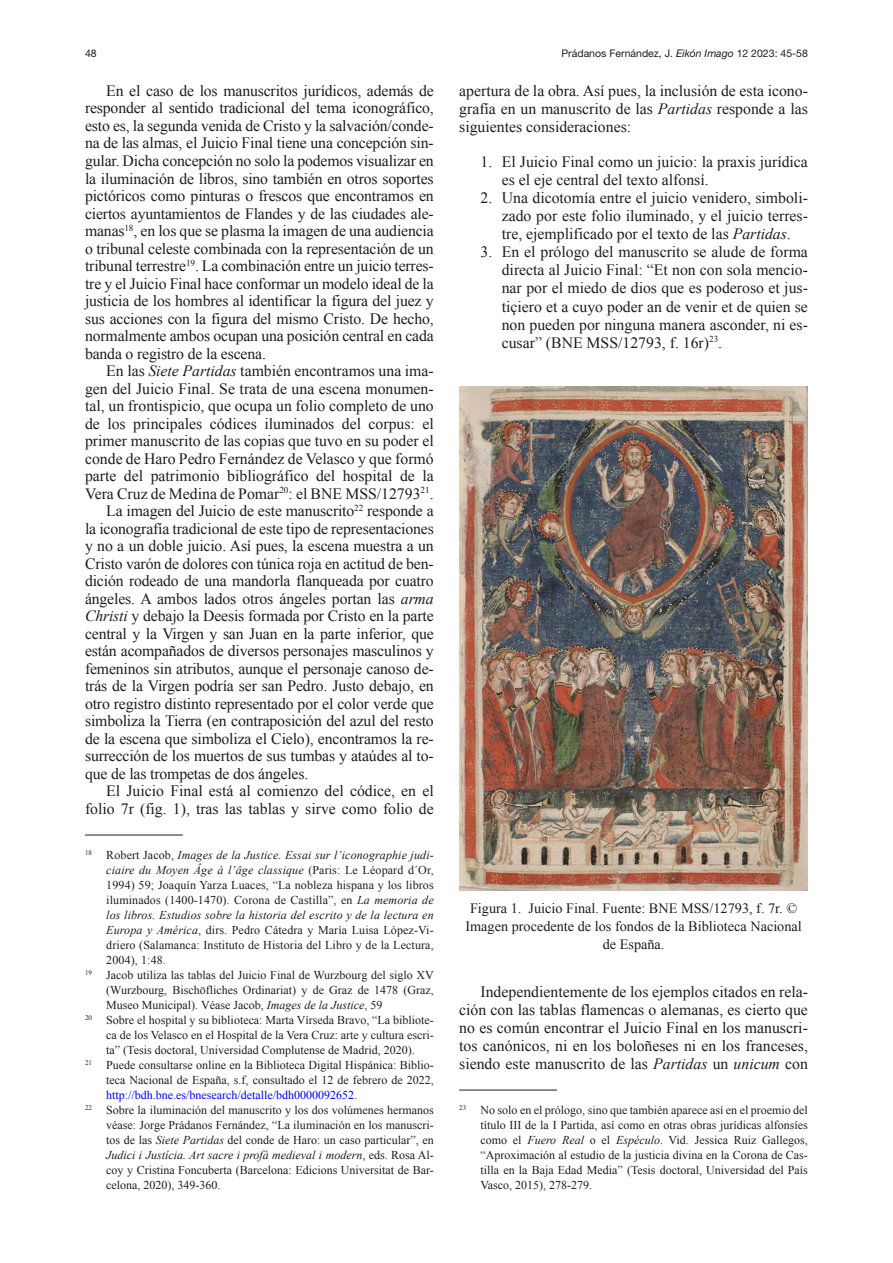
<style>
.page{position:relative;width:893px;height:1263px;background:#fff}
.page>*{position:absolute;margin:0;border:0;box-sizing:border-box;transform-origin:0 0}
._01_Texto_General{font:15.75px/17.5px "Times New Roman";color:#1d1d1b;text-align:justify}
._08_Pie_de_figuras{font:14.25px/17.9px "Times New Roman";color:#1d1d1b;text-align:center}
._06_Notas_al_pie{font:12px/15px "Times New Roman";color:#1d1d1b;text-align:justify}
.t1{font:10.5px "Helvetica Neue LT Std";color:#1d1d1b}
.s1{font-style:italic}
.s2{color:#00f}
</style>
<div class="page">
<hr style="left:85px;top:835px;width:98px;height:1px;background:#1d1d1b">
<img style="left:459px;top:386px;width:349px;height:504px">
<hr style="left:459px;top:1090px;width:98px;height:1px;background:#1d1d1b">
<p class="t1" style="left:85px;top:47px;width:13px">48</p>
<p class="t1" style="left:561px;top:47px;width:248px">Prádanos Fernández, J. <span class="s1">Eikón Imago</span> 12 2023: 45-58</p>
<p class="_01_Texto_General" style="left:85px;top:82px;width:350px;text-indent:21px">En el caso de los manuscritos jurídicos, además de responder al sentido tradicional del tema iconográfico, esto es, la segunda venida de Cristo y la salvación/conde&shy;na de las almas, el Juicio Final tiene una concepción sin&shy;gular. Dicha concepción no solo la podemos visualizar en la iluminación de libros, sino también en otros soportes pictóricos como pinturas o frescos que encontramos en ciertos ayuntamientos de Flandes y de las ciudades ale&shy;manas<sup>18</sup>, en los que se plasma la imagen de una audiencia o tribunal celeste combinada con la representación de un tribunal terrestre<sup>19</sup>. La combinación entre un juicio terres&shy;tre y el Juicio Final hace conformar un modelo ideal de la justicia de los hombres al identificar la figura del juez y sus acciones con la figura del mismo Cristo. De hecho, normalmente ambos ocupan una posición central en cada banda o registro de la escena.</p>
<p class="_01_Texto_General" style="left:85px;top:362px;width:350px;text-indent:21px">En las <span class="s1">Siete Partidas</span> también encontramos una ima&shy;gen del Juicio Final. Se trata de una escena monumen&shy;tal, un frontispicio, que ocupa un folio completo de uno de los principales códices iluminados del corpus: el primer manuscrito de las copias que tuvo en su poder el conde de Haro Pedro Fernández de Velasco y que formó parte del patrimonio bibliográfico del hospital de la Vera Cruz de Medina de Pomar<sup>20</sup>: el BNE MSS/12793<sup>21</sup>.</p>
<p class="_01_Texto_General" style="left:85px;top:502px;width:350px;text-indent:21px">La imagen del Juicio de este manuscrito<sup>22</sup> responde a la iconografía tradicional de este tipo de representaciones y no a un doble juicio. Así pues, la escena muestra a un Cristo varón de dolores con túnica roja en actitud de ben&shy;dición rodeado de una mandorla flanqueada por cuatro ángeles. A ambos lados otros ángeles portan las <span class="s1">arma Christi</span> y debajo la Deesis formada por Cristo en la parte central y la Virgen y san Juan en la parte inferior, que están acompañados de diversos personajes masculinos y femeninos sin atributos, aunque el personaje canoso de&shy;trás de la Virgen podría ser san Pedro. Justo debajo, en otro registro distinto representado por el color verde que simboliza la Tierra (en contraposición del azul del resto de la escena que simboliza el Cielo), encontramos la re&shy;surrección de los muertos de sus tumbas y ataúdes al to&shy;que de las trompetas de dos ángeles.</p>
<p class="_01_Texto_General" style="left:85px;top:782px;width:350px;text-align:right">El Juicio Final está al comienzo del códice, en el folio 7r (fig. 1), tras las tablas y sirve como folio de</p>
<p class="_06_Notas_al_pie" style="left:106px;top:847px;width:329px;text-indent:-21px"><sup>18</sup> Robert Jacob, <span class="s1">Images de la Justice. Essai sur l’iconographie judi&shy;ciaire du Moyen Âge à l’âge classique</span> (Paris: Le Léopard d´Or, 1994) 59; Joaquín Yarza Luaces, “La nobleza hispana y los libros iluminados (1400-1470). Corona de Castilla”, en <span class="s1">La memoria de los libros. Estudios sobre la historia del escrito y de la lectura en Europa y América</span>, dirs. Pedro Cátedra y María Luisa López-Vi&shy;driero (Salamanca: Instituto de Historia del Libro y de la Lectura, 2004), 1:48.</p>
<p class="_06_Notas_al_pie" style="left:106px;top:967px;width:329px;text-indent:-21px"><sup>19</sup> Jacob utiliza las tablas del Juicio Final de Wurzbourg del siglo XV (Wurzbourg, Bischöfliches Ordinariat) y de Graz de 1478 (Graz, Museo Municipal). Véase Jacob, <span class="s1">Images de la Justice</span>, 59</p>
<p class="_06_Notas_al_pie" style="left:106px;top:1012px;width:329px;text-indent:-21px"><sup>20</sup> Sobre el hospital y su biblioteca: Marta Vírseda Bravo, “La bibliote&shy;ca de los Velasco en el Hospital de la Vera Cruz: arte y cultura escri&shy;ta” (Tesis doctoral, Universidad Complutense de Madrid, 2020).</p>
<p class="_06_Notas_al_pie" style="left:106px;top:1057px;width:329px;text-indent:-21px"><sup>21</sup> Puede consultarse online en la Biblioteca Digital Hispánica: Biblio&shy;teca Nacional de España, s.f, consultado el 12 de febrero de 2022, <span class="s2">http://bdh.bne.es/bnesearch/detalle/bdh0000092652</span>.</p>
<p class="_06_Notas_al_pie" style="left:106px;top:1102px;width:329px;text-indent:-21px"><sup>22</sup> Sobre la iluminación del manuscrito y los dos volúmenes hermanos véase: Jorge Prádanos Fernández, “La iluminación en los manuscri&shy;tos de las <span class="s1">Siete Partidas</span> del conde de Haro: un caso particular”, en <span class="s1">Judici i Justícia. Art sacre i profà medieval i modern</span>, eds. Rosa Al&shy;coy y Cristina Foncuberta (Barcelona: Edicions Universitat de Bar&shy;celona, 2020), 349-360.</p>
<p class="_01_Texto_General" style="left:459px;top:81px;width:350px;line-height:18px">apertura de la obra. Así pues, la inclusión de esta icono&shy;grafía en un manuscrito de las <span class="s1">Partidas</span> responde a las siguientes consideraciones:</p>
<p class="_01_Texto_General" style="left:502px;top:153px;width:308px;line-height:18px;text-indent:-21px">1. El Juicio Final como un juicio: la praxis jurídica es el eje central del texto alfonsí.</p>
<p class="_01_Texto_General" style="left:502px;top:189px;width:308px;line-height:18px;text-indent:-21px">2. Una dicotomía entre el juicio venidero, simboli&shy;zado por este folio iluminado, y el juicio terres&shy;tre, ejemplificado por el texto de las <span class="s1">Partidas</span>.</p>
<p class="_01_Texto_General" style="left:502px;top:243px;width:308px;line-height:18px;text-indent:-21px">3. En el prólogo del manuscrito se alude de forma directa al Juicio Final: “Et non con sola mencio&shy;nar por el miedo de dios que es poderoso et jus&shy;tiçiero et a cuyo poder an de venir et de quien se non pueden por ninguna manera asconder, ni es&shy;cusar” (BNE MSS/12793, f. 16r)<sup>23</sup>.</p>
<p class="_08_Pie_de_figuras" style="left:465px;top:899px;width:338px">Figura 1. Juicio Final. Fuente: BNE MSS/12793, f. 7r. ©<br>Imagen procedente de los fondos de la Biblioteca Nacional de España.</p>
<p class="_01_Texto_General" style="left:459px;top:982px;width:350px;line-height:18px;text-indent:21px">Independientemente de los ejemplos citados en rela&shy;ción con las tablas flamencas o alemanas, es cierto que no es común encontrar el Juicio Final en los manuscri&shy;tos canónicos, ni en los boloñeses ni en los franceses, siendo este manuscrito de las <span class="s1">Partidas</span> un <span class="s1">unicum</span> con</p>
<p class="_06_Notas_al_pie" style="left:480px;top:1102px;width:329px;text-indent:-21px"><sup>23</sup> No solo en el prólogo, sino que también aparece así en el proemio del título III de la I Partida, así como en otras obras jurídicas alfonsíes como el <span class="s1">Fuero Real</span> o el <span class="s1">Espéculo</span>. Vid. Jessica Ruiz Gallegos, “Aproximación al estudio de la justicia divina en la Corona de Cas&shy;tilla en la Baja Edad Media” (Tesis doctoral, Universidad del País Vasco, 2015), 278-279.</p>
</div>
